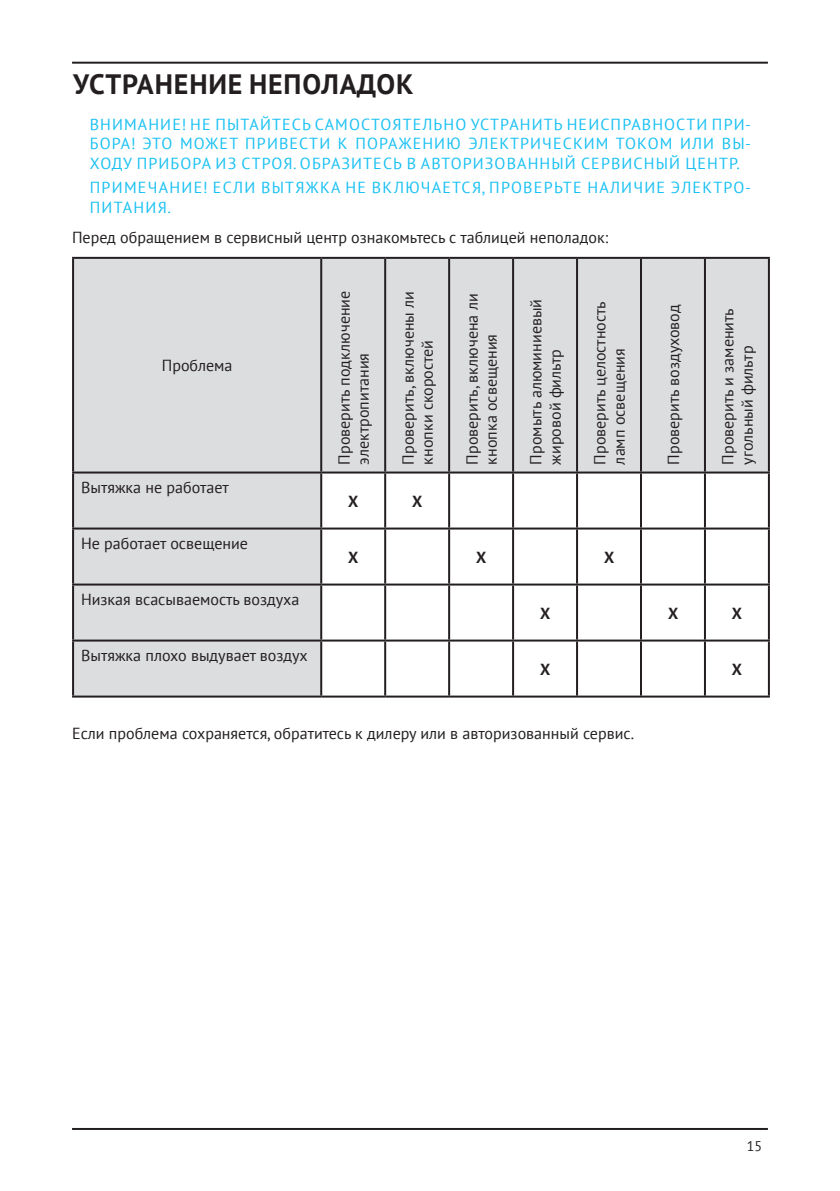
<style>
.page{position:relative;width:840px;height:1191px;background:#fff}
.page>*{position:absolute;margin:0;border:0;box-sizing:border-box;transform-origin:0 0}
.t1{font:700 28px "PT Sans";letter-spacing:.03em;color:#231f20}
.t2{font:16px/19.2px "PT Sans";color:#231f20}
.t3{font:16px/19.2px "PT Sans";letter-spacing:.07em;color:#1ac1f3;text-align:justify}
.t4{font:700 16px "PT Sans";color:#231f20}
.t5{font:14px "PT Sans";color:#231f20}
</style>
<div class="page">
<hr style="left:72px;top:1128px;width:695px;height:2px;background:#231f20">
<hr style="left:72px;top:62px;width:695px;height:2px;background:#231f20">
<svg style="left:74px;top:259px;width:693px;height:436px;fill:#dcdddf"></svg>
<hr style="left:72px;top:257px;width:249px;height:2px;background:#231f20">
<hr style="left:72px;top:259px;width:2px;height:212px;background:#231f20">
<hr style="left:321px;top:257px;width:64px;height:2px;background:#231f20">
<hr style="left:320px;top:259px;width:2px;height:212px;background:#231f20">
<hr style="left:385px;top:257px;width:64px;height:2px;background:#231f20">
<hr style="left:384px;top:259px;width:2px;height:212px;background:#231f20">
<hr style="left:449px;top:257px;width:64px;height:2px;background:#231f20">
<hr style="left:448px;top:259px;width:2px;height:212px;background:#231f20">
<hr style="left:513px;top:257px;width:63px;height:2px;background:#231f20">
<hr style="left:512px;top:259px;width:2px;height:212px;background:#231f20">
<hr style="left:576px;top:257px;width:64px;height:2px;background:#231f20">
<hr style="left:575px;top:259px;width:2px;height:212px;background:#231f20">
<hr style="left:640px;top:257px;width:64px;height:2px;background:#231f20">
<hr style="left:639px;top:259px;width:2px;height:212px;background:#231f20">
<hr style="left:704px;top:257px;width:65px;height:2px;background:#231f20">
<hr style="left:703px;top:259px;width:2px;height:212px;background:#231f20">
<hr style="left:767px;top:259px;width:2px;height:212px;background:#231f20">
<hr style="left:72px;top:471px;width:249px;height:2px;background:#231f20">
<hr style="left:72px;top:473px;width:2px;height:54px;background:#231f20">
<hr style="left:321px;top:471px;width:64px;height:2px;background:#231f20">
<hr style="left:320px;top:473px;width:2px;height:54px;background:#231f20">
<hr style="left:385px;top:471px;width:64px;height:2px;background:#231f20">
<hr style="left:384px;top:473px;width:2px;height:54px;background:#231f20">
<hr style="left:449px;top:471px;width:64px;height:2px;background:#231f20">
<hr style="left:448px;top:473px;width:2px;height:54px;background:#231f20">
<hr style="left:513px;top:471px;width:63px;height:2px;background:#231f20">
<hr style="left:512px;top:473px;width:2px;height:54px;background:#231f20">
<hr style="left:576px;top:471px;width:64px;height:2px;background:#231f20">
<hr style="left:575px;top:473px;width:2px;height:54px;background:#231f20">
<hr style="left:640px;top:471px;width:64px;height:2px;background:#231f20">
<hr style="left:639px;top:473px;width:2px;height:54px;background:#231f20">
<hr style="left:704px;top:471px;width:65px;height:2px;background:#231f20">
<hr style="left:703px;top:473px;width:2px;height:54px;background:#231f20">
<hr style="left:767px;top:473px;width:2px;height:54px;background:#231f20">
<hr style="left:72px;top:527px;width:249px;height:2px;background:#231f20">
<hr style="left:72px;top:529px;width:2px;height:54px;background:#231f20">
<hr style="left:321px;top:527px;width:64px;height:2px;background:#231f20">
<hr style="left:320px;top:529px;width:2px;height:54px;background:#231f20">
<hr style="left:385px;top:527px;width:64px;height:2px;background:#231f20">
<hr style="left:384px;top:529px;width:2px;height:54px;background:#231f20">
<hr style="left:449px;top:527px;width:64px;height:2px;background:#231f20">
<hr style="left:448px;top:529px;width:2px;height:54px;background:#231f20">
<hr style="left:513px;top:527px;width:63px;height:2px;background:#231f20">
<hr style="left:512px;top:529px;width:2px;height:54px;background:#231f20">
<hr style="left:576px;top:527px;width:64px;height:2px;background:#231f20">
<hr style="left:575px;top:529px;width:2px;height:54px;background:#231f20">
<hr style="left:640px;top:527px;width:64px;height:2px;background:#231f20">
<hr style="left:639px;top:529px;width:2px;height:54px;background:#231f20">
<hr style="left:704px;top:527px;width:65px;height:2px;background:#231f20">
<hr style="left:703px;top:529px;width:2px;height:54px;background:#231f20">
<hr style="left:767px;top:529px;width:2px;height:54px;background:#231f20">
<hr style="left:72px;top:583px;width:249px;height:2px;background:#231f20">
<hr style="left:72px;top:585px;width:2px;height:54px;background:#231f20">
<hr style="left:321px;top:583px;width:64px;height:2px;background:#231f20">
<hr style="left:320px;top:585px;width:2px;height:54px;background:#231f20">
<hr style="left:385px;top:583px;width:64px;height:2px;background:#231f20">
<hr style="left:384px;top:585px;width:2px;height:54px;background:#231f20">
<hr style="left:449px;top:583px;width:64px;height:2px;background:#231f20">
<hr style="left:448px;top:585px;width:2px;height:54px;background:#231f20">
<hr style="left:513px;top:583px;width:63px;height:2px;background:#231f20">
<hr style="left:512px;top:585px;width:2px;height:54px;background:#231f20">
<hr style="left:576px;top:583px;width:64px;height:2px;background:#231f20">
<hr style="left:575px;top:585px;width:2px;height:54px;background:#231f20">
<hr style="left:640px;top:583px;width:64px;height:2px;background:#231f20">
<hr style="left:639px;top:585px;width:2px;height:54px;background:#231f20">
<hr style="left:704px;top:583px;width:65px;height:2px;background:#231f20">
<hr style="left:703px;top:585px;width:2px;height:54px;background:#231f20">
<hr style="left:767px;top:585px;width:2px;height:54px;background:#231f20">
<hr style="left:72px;top:639px;width:249px;height:2px;background:#231f20">
<hr style="left:72px;top:641px;width:2px;height:54px;background:#231f20">
<hr style="left:321px;top:639px;width:64px;height:2px;background:#231f20">
<hr style="left:320px;top:641px;width:2px;height:54px;background:#231f20">
<hr style="left:385px;top:639px;width:64px;height:2px;background:#231f20">
<hr style="left:384px;top:641px;width:2px;height:54px;background:#231f20">
<hr style="left:449px;top:639px;width:64px;height:2px;background:#231f20">
<hr style="left:448px;top:641px;width:2px;height:54px;background:#231f20">
<hr style="left:513px;top:639px;width:63px;height:2px;background:#231f20">
<hr style="left:512px;top:641px;width:2px;height:54px;background:#231f20">
<hr style="left:576px;top:639px;width:64px;height:2px;background:#231f20">
<hr style="left:575px;top:641px;width:2px;height:54px;background:#231f20">
<hr style="left:640px;top:639px;width:64px;height:2px;background:#231f20">
<hr style="left:639px;top:641px;width:2px;height:54px;background:#231f20">
<hr style="left:704px;top:639px;width:65px;height:2px;background:#231f20">
<hr style="left:703px;top:641px;width:2px;height:54px;background:#231f20">
<hr style="left:767px;top:641px;width:2px;height:54px;background:#231f20">
<hr style="left:72px;top:695px;width:249px;height:2px;background:#231f20">
<hr style="left:321px;top:695px;width:64px;height:2px;background:#231f20">
<hr style="left:385px;top:695px;width:64px;height:2px;background:#231f20">
<hr style="left:449px;top:695px;width:64px;height:2px;background:#231f20">
<hr style="left:513px;top:695px;width:63px;height:2px;background:#231f20">
<hr style="left:576px;top:695px;width:64px;height:2px;background:#231f20">
<hr style="left:640px;top:695px;width:64px;height:2px;background:#231f20">
<hr style="left:704px;top:695px;width:65px;height:2px;background:#231f20">
<h1 class="t1" style="left:73px;top:66px;width:341px">УСТРАНЕНИЕ НЕПОЛАДОК</h1>
<p class="t3" style="left:90px;top:115px;width:662px">ВНИМАНИЕ! НЕ ПЫТАЙТЕСЬ САМОСТОЯТЕЛЬНО УСТРАНИТЬ НЕИСПРАВНОСТИ ПРИ-БОРА! ЭТО МОЖЕТ ПРИВЕСТИ К ПОРАЖЕНИЮ ЭЛЕКТРИЧЕСКИМ ТОКОМ ИЛИ ВЫ-ХОДУ ПРИБОРА ИЗ СТРОЯ. ОБРАЗИТЕСЬ В АВТОРИЗОВАННЫЙ СЕРВИСНЫЙ ЦЕНТР.</p>
<p class="t3" style="left:90px;top:178px;width:662px">ПРИМЕЧАНИЕ! ЕСЛИ ВЫТЯЖКА НЕ ВКЛЮЧАЕТСЯ, ПРОВЕРЬТЕ НАЛИЧИЕ ЭЛЕКТРО-<br>ПИТАНИЯ.</p>
<p class="t2" style="left:72px;top:228px;width:537px">Перед обращением в сервисный центр ознакомьтесь с таблицей неполадок:</p>
<p class="t2" style="left:162px;top:356px;width:72px">Проблема</p>
<p class="t2" style="left:81px;top:477px;width:149px">Вытяжка не работает</p>
<p class="t2" style="left:81px;top:533px;width:168px">Не работает освещение</p>
<p class="t2" style="left:81px;top:589px;width:220px">Низкая всасываемость воздуха</p>
<p class="t2" style="left:81px;top:645px;width:228px">Вытяжка плохо выдувает воздух</p>
<p class="t2" style="left:334px;top:464px;width:175px;rotate:-90deg">Проверить подключение электропитания</p>
<p class="t2" style="left:398px;top:464px;width:175px;rotate:-90deg">Проверить, включены ли кнопки скоростей</p>
<p class="t2" style="left:462px;top:464px;width:172px;rotate:-90deg">Проверить, включена ли кнопка освещения</p>
<p class="t2" style="left:525px;top:464px;width:167px;rotate:-90deg">Промыть алюминиевый жировой фильтр</p>
<p class="t2" style="left:589px;top:464px;width:165px;rotate:-90deg">Проверить целостность ламп освещения</p>
<p class="t2" style="left:663px;top:464px;width:161px;rotate:-90deg">Проверить воздуховод</p>
<p class="t2" style="left:717px;top:464px;width:158px;rotate:-90deg">Проверить и заменить угольный фильтр</p>
<p class="t4" style="left:348px;top:490px;width:12px">Х</p>
<p class="t4" style="left:412px;top:490px;width:12px">Х</p>
<p class="t4" style="left:348px;top:546px;width:12px">Х</p>
<p class="t4" style="left:476px;top:546px;width:12px">Х</p>
<p class="t4" style="left:603px;top:546px;width:12px">Х</p>
<p class="t4" style="left:540px;top:602px;width:12px">Х</p>
<p class="t4" style="left:667px;top:602px;width:12px">Х</p>
<p class="t4" style="left:731px;top:602px;width:12px">Х</p>
<p class="t4" style="left:540px;top:658px;width:12px">Х</p>
<p class="t4" style="left:731px;top:658px;width:12px">Х</p>
<p class="t2" style="left:72px;top:724px;width:563px">Если проблема сохраняется, обратитесь к дилеру или в авторизованный сервис.</p>
<p class="t5" style="left:746px;top:1136px;width:17px">15</p>
</div>
